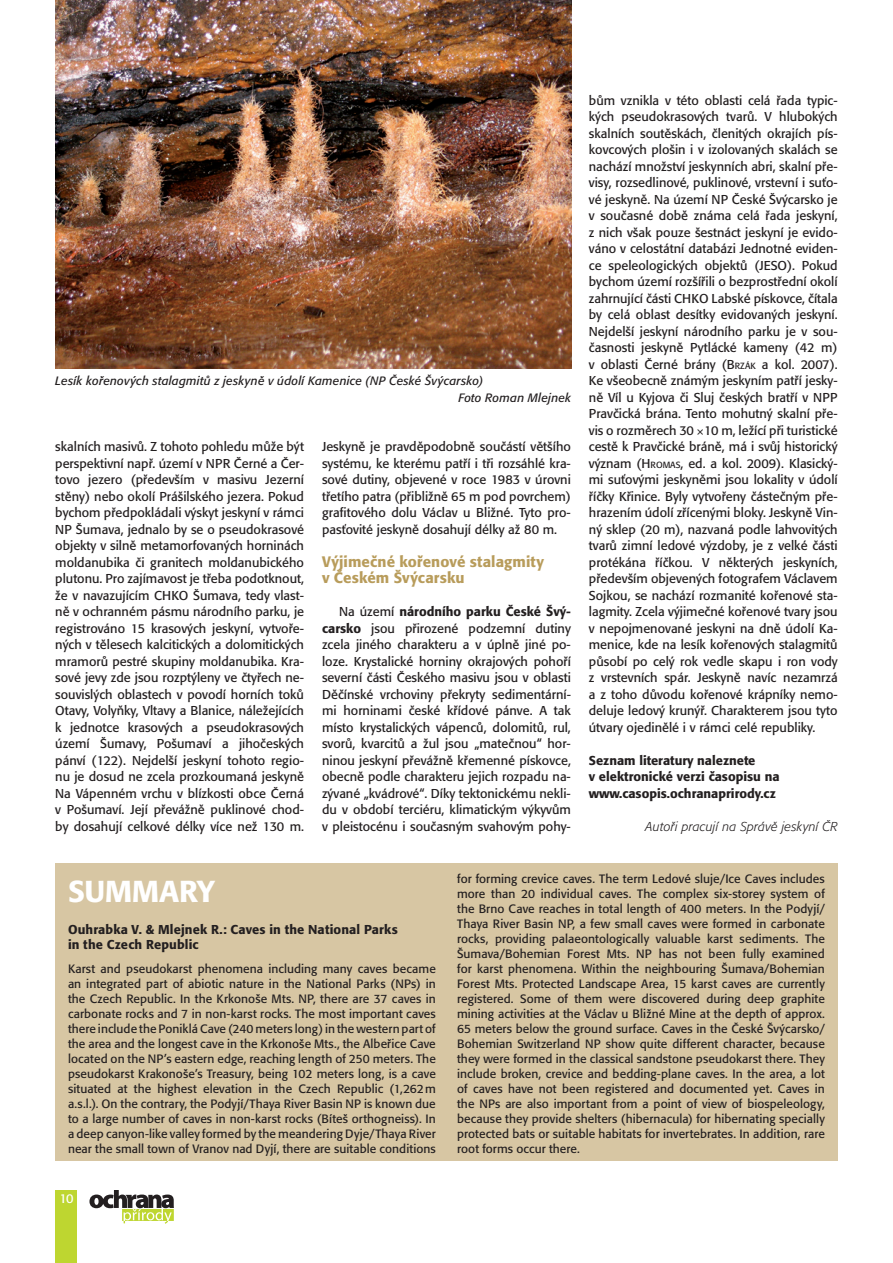
<style>
.page{position:relative;width:893px;height:1263px;background:#fff}
.page>*{position:absolute;margin:0;border:0;box-sizing:border-box;transform-origin:0 0}
.t1{font:500 30px "Formata CE";letter-spacing:-.01em;color:#fff}
.t2{font:500 15px/16.5px "Formata CE";letter-spacing:.005em;color:#b89c5b}
.t3{font:12.75px/16.5px "Formata CE";color:#231f20;text-align:justify}
.t4{font:500 12.75px/16.5px "Formata CE";color:#231f20}
.t5{font:italic 300 12.75px "Formata CE";letter-spacing:.015em;color:#231f20}
.t6{font:12.75px "Formata CE";color:#fff}
.t7{font:12px/15px "Formata CE";letter-spacing:.005em;color:#231f20;text-align:justify}
.t8{font:italic 12px/16.5px "Formata CE";letter-spacing:.015em;color:#231f20}
.s1{font-weight:500}
.s2{font-style:inherit}
.s3{font-size:8.85px}
</style>
<div class="page">
<div style="left:55px;top:1191px;width:22px;height:72px;background:#bed630"></div>
<svg style="left:89px;top:1191px;width:85px;height:33px"></svg>
<img style="left:55px;top:0;width:516px;height:369px">
<div style="left:56px;top:863px;width:782px;height:298px;background:#d7c6a3"></div>
<p class="t8" style="left:458px;top:373px;width:114px;text-indent:-403px">Lesík kořenových stalagmitů z jeskyně v údolí Kamenice (NP České Švýcarsko)<br>Foto Roman Mlejnek</p>
<p class="t3" style="left:55px;top:439px;width:250px">skalních masivů. Z tohoto pohledu může být perspektivní např. území v NPR Černé a Čer&shy;tovo jezero (především v masivu Jezerní stěny) nebo okolí Prášilského jezera. Pokud bychom předpokládali výskyt jeskyní v rámci NP Šumava, jednalo by se o pseudokrasové objekty v silně metamorfovaných horninách moldanubika či granitech moldanubického plutonu. Pro zajímavost je třeba podotknout, že v navazujícím CHKO Šumava, tedy vlast&shy;ně v ochranném pásmu národního parku, je registrováno 15 krasových jeskyní, vytvoře&shy;ných v tělesech kalcitických a dolomitických mramorů pestré skupiny moldanubika. Kra&shy;sové jevy zde jsou rozptýleny ve čtyřech ne&shy;souvislých oblastech v povodí horních toků Otavy, Volyňky, Vltavy a Blanice, náležejících k jednotce krasových a pseudokrasových území Šumavy, Pošumaví a jihočeských pánví (122). Nejdelší jeskyní tohoto regio&shy;nu je dosud ne zcela prozkoumaná jeskyně Na Vápenném vrchu v blízkosti obce Černá v Pošumaví. Její převážně puklinové chod&shy;by dosahují celkové délky více než 130 m.</p>
<p class="t3" style="left:322px;top:439px;width:250px">Jeskyně je pravděpodobně součástí většího systému, ke kterému patří i tři rozsáhlé kra&shy;sové dutiny, objevené v roce 1983 v úrovni třetího patra (přibližně 65 m pod povrchem) grafitového dolu Václav u Bližné. Tyto pro&shy;pasťovité jeskyně dosahují délky až 80 m.</p>
<p class="t2" style="left:322px;top:554px;width:223px">Výjimečné kořenové stalagmity v Českém Švýcarsku</p>
<p class="t3" style="left:322px;top:604px;width:250px;text-indent:17px">Na území <span class="s1">národního parku České Švý&shy;carsko</span> jsou přirozené podzemní dutiny zcela jiného charakteru a v úplně jiné po&shy;loze. Krystalické horniny okrajových pohoří severní části Českého masivu jsou v oblasti Děčínské vrchoviny překryty sedimentární&shy;mi horninami české křídové pánve. A tak místo krystalických vápenců, dolomitů, rul, svorů, kvarcitů a žul jsou „matečnou“ hor&shy;ninou jeskyní převážně křemenné pískovce, obecně podle charakteru jejich rozpadu na&shy;zývané „kvádrové“. Díky tektonickému nekli&shy;du v období terciéru, klimatickým výkyvům v pleistocénu i současným svahovým pohy-</p>
<p class="t3" style="left:589px;top:92px;width:250px">bům vznikla v této oblasti celá řada typic&shy;kých pseudokrasových tvarů. V hlubokých skalních soutěskách, členitých okrajích pís&shy;kovcových plošin i v izolovaných skalách se nachází množství jeskynních abri, skalní pře&shy;visy, rozsedlinové, puklinové, vrstevní i suťo&shy;vé jeskyně. Na území NP České Švýcarsko je v současné době známa celá řada jeskyní, z nich však pouze šestnáct jeskyní je evido&shy;váno v celostátní databázi Jednotné eviden&shy;ce speleologických objektů (JESO). Pokud bychom území rozšířili o bezprostřední okolí zahrnující části CHKO Labské pískovce, čítala by celá oblast desítky evidovaných jeskyní.<br>Nejdelší jeskyní národního parku je v sou&shy;časnosti jeskyně Pytlácké kameny (42 m) v oblasti Černé brány (<span class="s2">B</span> <span class="s3">RZÁK</span> a kol. 2007).<br>Ke všeobecně známým jeskyním patří jesky&shy;ně Víl u Kyjova či Sluj českých bratří v NPP Pravčická brána. Tento mohutný skalní pře&shy;vis o rozměrech 30 10 m, ležící při turistické cestě k Pravčické bráně, má i svůj historický význam <span class="s2">(H</span> <span class="s3">ROMAS</span>, ed. a kol. 2009). Klasický&shy;mi suťovými jeskyněmi jsou lokality v údolí říčky Křinice. Byly vytvořeny částečným pře&shy;hrazením údolí zřícenými bloky. Jeskyně Vin&shy;ný sklep (20 m), nazvaná podle lahvovitých tvarů zimní ledové výzdoby, je z velké části protékána říčkou. V některých jeskyních, především objevených fotografem Václavem Sojkou, se nachází rozmanité kořenové sta&shy;lagmity. Zcela výjimečné kořenové tvary jsou v nepojmenované jeskyni na dně údolí Ka&shy;menice, kde na lesík kořenových stalagmitů působí po celý rok vedle skapu i ron vody z vrstevních spár. Jeskyně navíc nezamrzá a z toho důvodu kořenové krápníky nemo&shy;deluje ledový krunýř. Charakterem jsou tyto útvary ojedinělé i v rámci celé republiky.</p>
<p class="t4" style="left:589px;top:752px;width:192px">Seznam literatury naleznete<br>v elektronické verzi časopisu na www.casopis.ochranaprirody.cz</p>
<p class="t5" style="left:645px;top:819px;width:194px">Autoři pracují na Správě jeskyní ČR</p>
<h1 class="t1" style="left:68px;top:874px;width:148px">SUMMARY</h1>
<p class="t4" style="left:68px;top:922px;width:331px;line-height:15.3px">Ouhrabka V. &amp; Mlejnek R.: Caves in the National Parks in the Czech Republic</p>
<p class="t7" style="left:68px;top:961px;width:369px">Karst and pseudokarst phenomena including many caves became an integrated part of abiotic nature in the National Parks (NPs) in the Czech Republic. In the Krkonoše Mts. NP, there are 37 caves in carbonate rocks and 7 in non-karst rocks. The most important caves there include the Poniklá Cave (240 meters long) in the western part of the area and the longest cave in the Krkonoše Mts., the Albeřice Cave located on the NP’s eastern edge, reaching length of 250 meters. The pseudokarst Krakonoše’s Treasury, being 102 meters long, is a cave situated at the highest elevation in the Czech Republic (1,262m a.s.l.). On the contrary, the Podyjí/Thaya River Basin NP is known due to a large number of caves in non-karst rocks (Bíteš orthogneiss). In a deep canyon-like valley formed by the meandering Dyje/Thaya River near the small town of Vranov nad Dyjí, there are suitable conditions</p>
<p class="t6" style="left:59px;top:1191px;width:16px">10</p>
<p class="t7" style="left:457px;top:871px;width:369px">for forming crevice caves. The term Ledové sluje/Ice Caves includes more than 20 individual caves. The complex six-storey system of the Brno Cave reaches in total length of 400 meters. In the Podyjí/ Thaya River Basin NP, a few small caves were formed in carbonate rocks, providing palaeontologically valuable karst sediments. The Šumava/Bohemian Forest Mts. NP has not been fully examined for karst phenomena. Within the neighbouring Šumava/Bohemian Forest Mts. Protected Landscape Area, 15 karst caves are currently registered. Some of them were discovered during deep graphite mining activities at the Václav u Bližné Mine at the depth of approx.<br>65 meters below the ground surface. Caves in the České Švýcarsko/ Bohemian Switzerland NP show quite different character, because they were formed in the classical sandstone pseudokarst there. They include broken, crevice and bedding-plane caves. In the area, a lot of caves have not been registered and documented yet. Caves in the NPs are also important from a point of view of biospeleology, because they provide shelters (hibernacula) for hibernating specially protected bats or suitable habitats for invertebrates. In addition, rare root forms occur there.</p>
</div>
